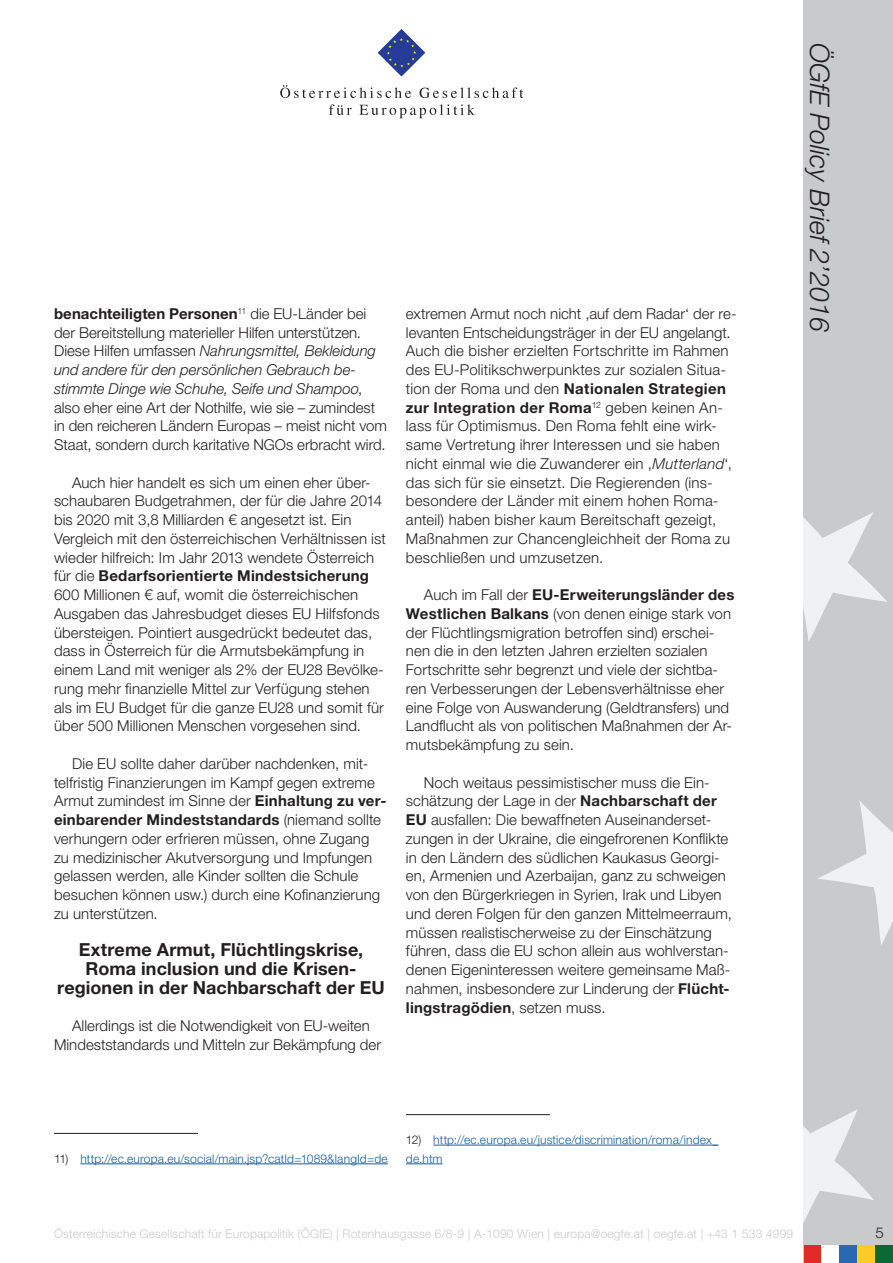
<style>
.page{position:relative;width:893px;height:1263px;background:#fff}
.page>*{position:absolute;margin:0;border:0;box-sizing:border-box;transform-origin:0 0}
.t1{font:italic 300 27px "Helvetica Neue LT Std";color:#231f20}
.Zwischenüberschrift{font:700 18px/18.8px "Helvetica Neue LT Std";letter-spacing:.005em;color:#231f20;text-align:center}
.Standard_Paragraph{font:300 15px/18.8px "Helvetica Neue LT Std";letter-spacing:.005em;color:#231f20}
.Footnotes{font:300 12px/18.8px "Helvetica Neue LT Std";letter-spacing:.015em;color:#175d9e}
.t2{font:300 12px "Helvetica Neue LT Std";letter-spacing:.015em;color:#c9cacc}
.s1{font-weight:700}
.s2{font-style:italic}
.s3{color:#231f20}
</style>
<div class="page">
<div style="left:804px;top:0;width:89px;height:1263px;background:#c9cacc"></div>
<svg style="left:804px;top:512px;width:83px;height:130px"></svg>
<svg style="left:818px;top:801px;width:75px;height:144px"></svg>
<svg style="left:804px;top:1110px;width:70px;height:111px"></svg>
<svg style="left:378px;top:29px;width:47px;height:48px"></svg>
<svg style="left:280px;top:85px;width:131px;height:13px"></svg>
<svg style="left:420px;top:87px;width:103px;height:11px"></svg>
<svg style="left:329px;top:104px;width:23px;height:11px"></svg>
<svg style="left:359px;top:104px;width:116px;height:14px"></svg>
<div style="left:857px;top:1245px;width:18px;height:18px;background:#fecb26"></div>
<div style="left:839px;top:1245px;width:18px;height:18px;background:#2b68b3"></div>
<div style="left:804px;top:1245px;width:17px;height:18px;background:#de2b26"></div>
<div style="left:875px;top:1245px;width:18px;height:18px;background:#0b6936"></div>
<div style="left:821px;top:1245px;width:18px;height:18px;background:#fff"></div>
<hr style="left:54px;top:1133px;width:144px;height:1px;background:#231f20">
<hr style="left:80px;top:1163px;width:308px;height:1px;background:#175d9e">
<hr style="left:406px;top:1114px;width:144px;height:1px;background:#231f20">
<hr style="left:433px;top:1145px;width:285px;height:1px;background:#175d9e">
<hr style="left:406px;top:1163px;width:37px;height:1px;background:#175d9e">
<p class="Standard_Paragraph" style="left:54px;top:304px;width:334px"><span class="s1">benachteiligten Personen</span><sup>11</sup> die EU-Länder bei der Bereitstellung materieller Hilfen unterstützen.<br>Diese Hilfen umfassen <span class="s2">Nahrungsmittel, Bekleidung und andere für den persönlichen Gebrauch be&shy;stimmte Dinge wie Schuhe, Seife und Shampoo</span>, also eher eine Art der Nothilfe, wie sie – zumindest in den reicheren Ländern Europas – meist nicht vom Staat, sondern durch karitative NGOs erbracht wird.</p>
<p class="Standard_Paragraph" style="left:54px;top:472px;width:333px;text-indent:18px">Auch hier handelt es sich um einen eher über&shy;schaubaren Budgetrahmen, der für die Jahre 2014 bis 2020 mit 3,8 Milliarden € angesetzt ist. Ein Vergleich mit den österreichischen Verhältnissen ist wieder hilfreich: Im Jahr 2013 wendete Österreich für die <span class="s1">Bedarfsorientierte Mindestsicherung </span>600 Millionen € auf, womit die österreichischen Ausgaben das Jahresbudget dieses EU Hilfsfonds übersteigen. Pointiert ausgedrückt bedeutet das, dass in Österreich für die Armutsbekämpfung in einem Land mit weniger als 2% der EU28 Bevölke&shy;rung mehr finanzielle Mittel zur Verfügung stehen als im EU Budget für die ganze EU28 und somit für über 500 Millionen Menschen vorgesehen sind.</p>
<p class="Standard_Paragraph" style="left:54px;top:754px;width:334px;text-indent:18px">Die EU sollte daher darüber nachdenken, mit&shy;telfristig Finanzierungen im Kampf gegen extreme Armut zumindest im Sinne der <span class="s1">Einhaltung zu ver&shy;einbarender Mindeststandards</span> (niemand sollte verhungern oder erfrieren müssen, ohne Zugang zu medizinischer Akutversorgung und Impfungen gelassen werden, alle Kinder sollten die Schule besuchen können usw.) durch eine Kofinanzierung zu unterstützen.</p>
<p class="Zwischenüberschrift" style="left:57px;top:940px;width:329px">Extreme Armut, Flüchtlingskrise,<br>Roma inclusion und die Krisen&shy;regionen in der Nachbarschaft der EU</p>
<p class="Standard_Paragraph" style="left:54px;top:1016px;width:329px;text-align:center">Allerdings ist die Notwendigkeit von EU-weiten<br>Mindeststandards und Mitteln zur Bekämpfung der</p>
<p class="Standard_Paragraph" style="left:406px;top:304px;width:332px">extremen Armut noch nicht ‚auf dem Radar‘ der re&shy;levanten Entscheidungsträger in der EU angelangt.<br>Auch die bisher erzielten Fortschritte im Rahmen des EU-Politikschwerpunktes zur sozialen Situa&shy;tion der Roma und den <span class="s1">Nationalen Strategien zur Integration der Roma</span><sup>12</sup> geben keinen An&shy;lass für Optimismus. Den Roma fehlt eine wirk&shy;same Vertretung ihrer Interessen und sie haben nicht einmal wie die Zuwanderer ein ‚<span class="s2">Mutterland</span>‘, das sich für sie einsetzt. Die Regierenden (ins&shy;besondere der Länder mit einem hohen Roma&shy;anteil) haben bisher kaum Bereitschaft gezeigt, Maßnahmen zur Chancengleichheit der Roma zu beschließen und umzusetzen.</p>
<p class="Standard_Paragraph" style="left:406px;top:585px;width:330px;text-indent:18px">Auch im Fall der <span class="s1">EU-Erweiterungsländer des Westlichen Balkans</span> (von denen einige stark von der Flüchtlingsmigration betroffen sind) erschei&shy;nen die in den letzten Jahren erzielten sozialen Fortschritte sehr begrenzt und viele der sichtba&shy;ren Verbesserungen der Lebensverhältnisse eher eine Folge von Auswanderung (Geldtransfers) und Landflucht als von politischen Maßnahmen der Ar&shy;mutsbekämpfung zu sein.</p>
<p class="Standard_Paragraph" style="left:406px;top:772px;width:327px;text-indent:18px">Noch weitaus pessimistischer muss die Ein&shy;schätzung der Lage in der <span class="s1">Nachbarschaft der EU</span> ausfallen: Die bewaffneten Auseinanderset&shy;zungen in der Ukraine, die eingefrorenen Konflikte in den Ländern des südlichen Kaukasus Georgi&shy;en, Armenien und Azerbaijan, ganz zu schweigen von den Bürgerkriegen in Syrien, Irak und Libyen und deren Folgen für den ganzen Mittelmeerraum, müssen realistischerweise zu der Einschätzung führen, dass die EU schon allein aus wohlverstan&shy;denen Eigeninteressen weitere gemeinsame Maß&shy;nahmen, insbesondere zur Linderung der <span class="s1">Flücht&shy;lingstragödien</span>, setzen muss.</p>
<p class="Footnotes" style="left:54px;top:1149px;width:335px"><span class="s3">11)</span> http://ec.europa.eu/social/main.jsp?catId=1089&amp;langId=de</p>
<p class="Footnotes" style="left:406px;top:1130px;width:314px"><span class="s3">12)</span> http://ec.europa.eu/justice/discrimination/roma/index_ de.htm</p>
<h1 class="t1" style="left:836px;top:43px;width:290px;rotate:90deg">ÖGfE Policy Brief 2’2016</h1>
<p class="t2" style="left:54px;top:1226px;width:741px">Österreichische Gesellschaft für Europapolitik (ÖGfE) | Rotenhausgasse 6/8-9 | A-1090 Wien | europa@oegfe.at | oegfe.at | +43 1 533 4999</p>
<p class="Standard_Paragraph" style="left:875px;top:1222px;width:10px">5</p>
</div>
